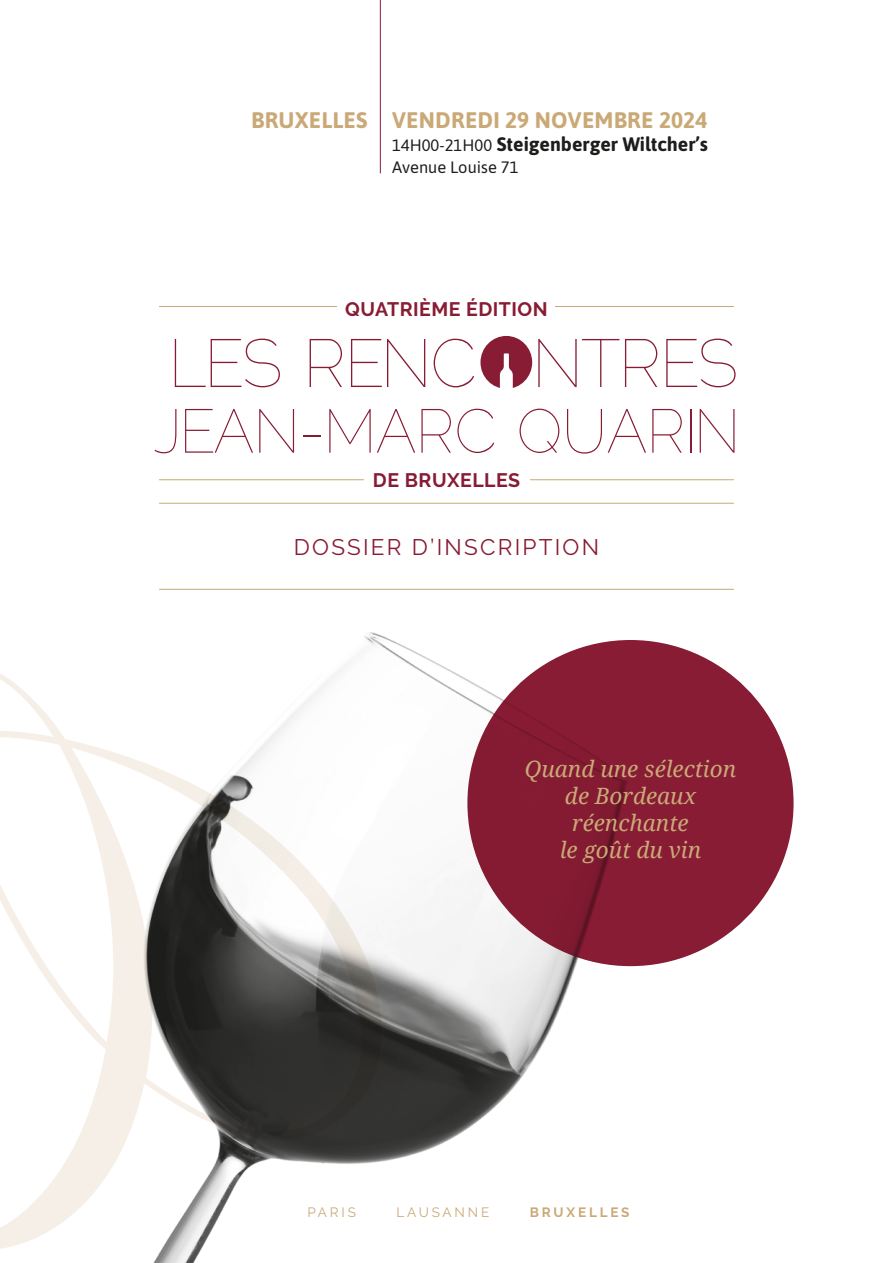
<style>
.page{position:relative;width:893px;height:1263px;background:#fff}
.page>*{position:absolute;margin:0;border:0;box-sizing:border-box;transform-origin:0 0}
.t1{font:italic 22.5px/27px "Noto Serif";color:#caa977;text-align:center}
.t2{font:700 22.5px "Asap";letter-spacing:.01em;color:#caa977}
.t3{font:22.5px "Raleway";letter-spacing:.1em;color:#871c34}
.t4{font:700 19.5px "Asap";color:#1d1d1b}
.t5{font:700 19.5px "Raleway";letter-spacing:.025em;color:#871c34}
.t6{font:16.5px "Asap";color:#1d1d1b}
.t7{font:13.5px "Raleway";letter-spacing:.21em;color:#caa977}
.t8{font:700 13.5px "Raleway";letter-spacing:.21em;color:#caa977}
.s1{font-weight:400;font-size:16.5px}
</style>
<div class="page">
<hr style="left:380px;top:0;width:1px;height:173px;background:#871c34">
<img style="left:449px;top:669px;width:187px;height:471px">
<div style="left:467px;top:640px;width:327px;height:326px;background:#871c34;border-radius:50%"></div>
<img style="left:467px;top:640px;width:257px;height:326px">
<hr style="left:159px;top:589px;width:575px;height:1px;background:#caa977">
<hr style="left:159px;top:479px;width:575px;height:1px;background:#caa977">
<hr style="left:159px;top:306px;width:575px;height:1px;background:#caa977">
<svg style="left:155px;top:409px;width:21px;height:44px"></svg>
<svg style="left:185px;top:409px;width:68px;height:44px"></svg>
<svg style="left:259px;top:409px;width:35px;height:44px"></svg>
<svg style="left:303px;top:435px;width:17px;height:2px"></svg>
<svg style="left:329px;top:409px;width:42px;height:44px"></svg>
<svg style="left:377px;top:409px;width:38px;height:44px"></svg>
<svg style="left:421px;top:409px;width:30px;height:44px"></svg>
<svg style="left:457px;top:409px;width:37px;height:44px"></svg>
<svg style="left:520px;top:409px;width:39px;height:44px"></svg>
<svg style="left:567px;top:409px;width:35px;height:45px"></svg>
<svg style="left:608px;top:409px;width:38px;height:44px"></svg>
<svg style="left:652px;top:409px;width:30px;height:44px"></svg>
<hr style="left:690px;top:409px;width:1px;height:44px;background:#871c34">
<svg style="left:700px;top:409px;width:34px;height:44px"></svg>
<div style="left:480px;top:336px;width:52px;height:53px;background:#871c34;border-radius:50%"></div>
<svg style="left:500px;top:353px;width:13px;height:36px"></svg>
<svg style="left:175px;top:339px;width:105px;height:48px"></svg>
<svg style="left:310px;top:339px;width:32px;height:48px"></svg>
<svg style="left:351px;top:339px;width:74px;height:48px"></svg>
<svg style="left:434px;top:339px;width:40px;height:48px"></svg>
<svg style="left:538px;top:339px;width:81px;height:48px"></svg>
<svg style="left:625px;top:339px;width:32px;height:48px"></svg>
<svg style="left:666px;top:339px;width:70px;height:48px"></svg>
<div style="left:364px;top:459px;width:165px;height:30px;background:#fff"></div>
<div style="left:337px;top:290px;width:218px;height:34px;background:#fff"></div>
<hr style="left:159px;top:503px;width:575px;height:1px;background:#caa977">
<svg style="left:144px;top:632px;width:305px;height:631px"></svg>
<p class="t2" style="left:251px;top:104px;width:118px">BRUXELLES</p>
<p class="t2" style="left:392px;top:104px;width:317px">VENDREDI 29 NOVEMBRE 2024</p>
<p class="t4" style="left:392px;top:131px;width:317px"><span class="s1">14H00-21H00</span> Steigenberger Wiltcher’s</p>
<p class="t6" style="left:392px;top:156px;width:128px">Avenue Louise 71</p>
<p class="t5" style="left:345px;top:298px;width:204px">QUATRIÈME ÉDITION</p>
<p class="t5" style="left:373px;top:469px;width:149px">DE BRUXELLES</p>
<p class="t3" style="left:294px;top:534px;width:307px">DOSSIER D’INSCRIPTION</p>
<p class="t1" style="left:525px;top:755px;width:213px">Quand une sélection de Bordeaux réenchante<br>le goût du vin</p>
<p class="t7" style="left:307px;top:1204px;width:50px">PARIS</p>
<p class="t7" style="left:396px;top:1204px;width:94px">LAUSANNE</p>
<p class="t8" style="left:530px;top:1205px;width:101px">BRUXELLES</p>
</div>
